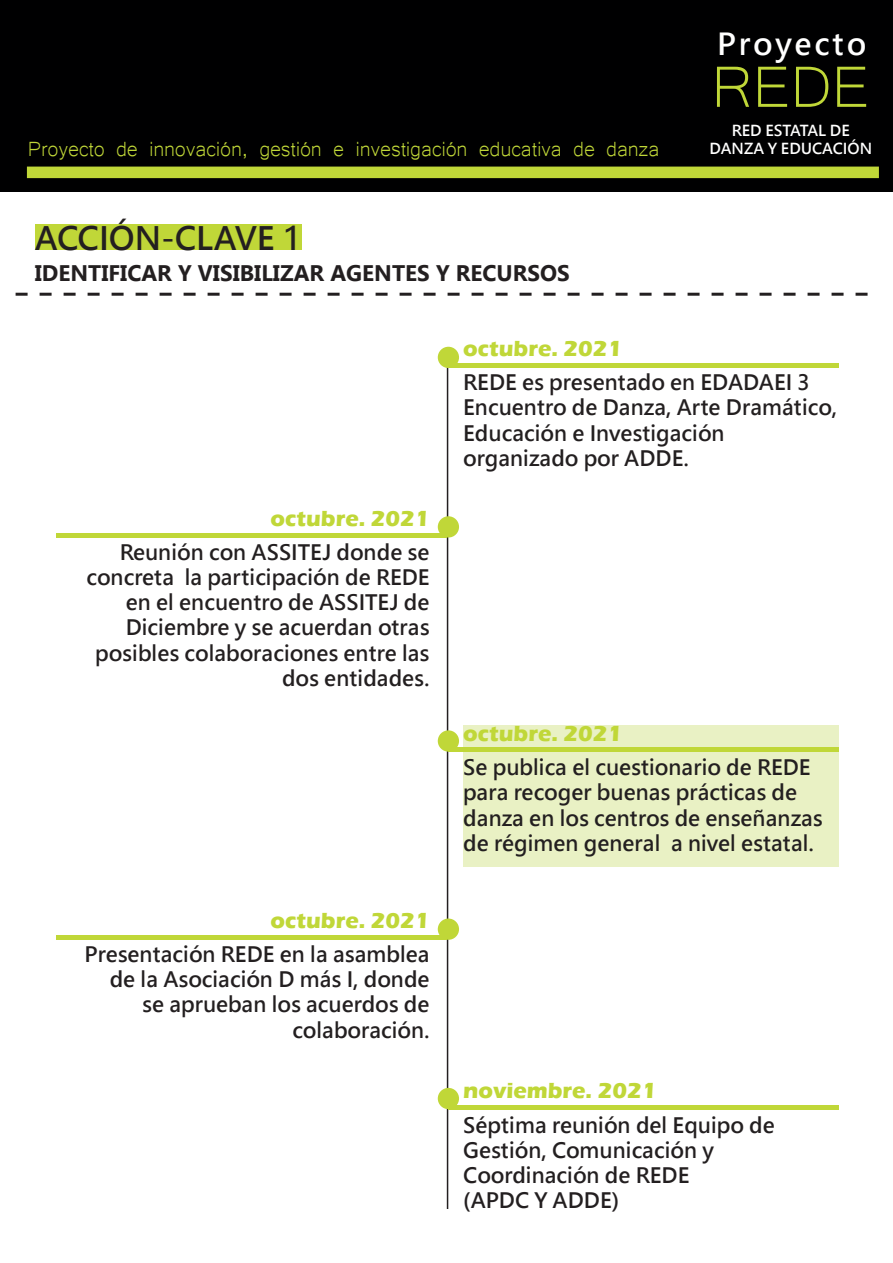
<style>
.page{position:relative;width:893px;height:1263px;background:#fff}
.page>*{position:absolute;margin:0;border:0;box-sizing:border-box;transform-origin:0 0}
.t1{font:75px "Microsoft Yi Baiti";color:#c0d738}
.t2{font:31.8px "Microsoft Jheng Hei UI Bold";color:#231f20}
.t3{font:30px "Microsoft Jheng Hei UI Bold";letter-spacing:.095em;color:#fff}
.t4{font:26.7px "Microsoft Yi Baiti";letter-spacing:-.01em;color:#c0d738}
.t5{font:700 22.5px "Eras ITC";color:#c0d738}
.t6{font:700 22.5px "Microsoft Tai Le";color:#231f20}
.t7{font:21px/25.2px "Microsoft Jheng Hei UI Bold";color:#231f20}
.t8{font:15px "Microsoft Jheng Hei UI Bold";color:#fff}
</style>
<div class="page">
<hr style="left:447px;top:362px;width:1px;height:847px;background:#231f20">
<div style="left:463px;top:725px;width:376px;height:142px;background:#e9f1c4"></div>
<div style="left:438px;top:516px;width:21px;height:21px;background:#c0d738;border-radius:50%"></div>
<div style="left:438px;top:918px;width:21px;height:22px;background:#c0d738;border-radius:50%"></div>
<hr style="left:56px;top:533px;width:390px;height:4px;background:#c0d738">
<div style="left:56px;top:935px;width:390px;height:5px;background:#c0d738"></div>
<div style="left:438px;top:730px;width:21px;height:22px;background:#c0d738;border-radius:50%"></div>
<div style="left:438px;top:1088px;width:21px;height:21px;background:#c0d738;border-radius:50%"></div>
<div style="left:448px;top:747px;width:391px;height:5px;background:#c0d738"></div>
<hr style="left:448px;top:1105px;width:391px;height:4px;background:#c0d738">
<div style="left:438px;top:347px;width:21px;height:21px;background:#c0d738;border-radius:50%"></div>
<hr style="left:448px;top:364px;width:391px;height:4px;background:#c0d738">
<div style="left:35px;top:224px;width:267px;height:26px;background:#c0d738"></div>
<svg style="left:16px;top:293px;width:852px;height:3px"></svg>
<div style="left:0;top:0;width:893px;height:191px;background:#000001"></div>
<div style="left:27px;top:167px;width:852px;height:11px;background:#c0d738"></div>
<p class="t3" style="left:717px;top:25px;width:150px">Proyecto</p>
<p class="t1" style="left:712px;top:43px;width:160px">REDE</p>
<p class="t8" style="left:732px;top:121px;width:119px">RED ESTATAL DE</p>
<p class="t4" style="left:28px;top:133px;width:633px">Proyecto de innovación, gestión e investigación educativa de danza</p>
<p class="t8" style="left:709px;top:139px;width:164px">DANZA Y EDUCACIÓN</p>
<p class="t2" style="left:35px;top:218px;width:268px">ACCIÓN-CLAVE 1</p>
<p class="t6" style="left:35px;top:261px;width:537px">IDENTIFICAR Y VISIBILIZAR AGENTES Y RECURSOS</p>
<p class="t5" style="left:271px;top:505px;width:160px">octubre. 2021</p>
<p class="t7" style="left:86px;top:539px;width:345px;text-align:right">Reunión con ASSITEJ donde se concreta la participación de REDE en el encuentro de ASSITEJ de<br>Diciembre y se acuerdan otras posibles colaboraciones entre las dos entidades.</p>
<p class="t5" style="left:271px;top:907px;width:160px">octubre. 2021</p>
<p class="t7" style="left:85px;top:942px;width:347px;text-align:right">Presentación REDE en la asamblea de la Asociación D más I, donde se aprueban los acuerdos de colaboración.</p>
<p class="t5" style="left:463px;top:336px;width:160px">octubre. 2021</p>
<p class="t7" style="left:463px;top:370px;width:348px">REDE es presentado en EDADAEI 3</p>
<p class="t7" style="left:463px;top:395px;width:375px">Encuentro de Danza, Arte Dramático,<br>Educación e Investigación organizado por ADDE.</p>
<p class="t5" style="left:463px;top:720px;width:160px">octubre. 2021</p>
<p class="t7" style="left:463px;top:755px;width:361px">Se publica el cuestionario de REDE para recoger buenas prácticas de danza en los centros de enseñanzas de régimen general a nivel estatal.</p>
<p class="t5" style="left:463px;top:1078px;width:195px">noviembre. 2021</p>
<p class="t7" style="left:463px;top:1112px;width:313px">Séptima reunión del Equipo de</p>
<p class="t7" style="left:463px;top:1137px;width:252px">Gestión, Comunicación y<br>Coordinación de REDE</p>
<p class="t7" style="left:463px;top:1188px;width:157px">(APDC Y ADDE)</p>
</div>
